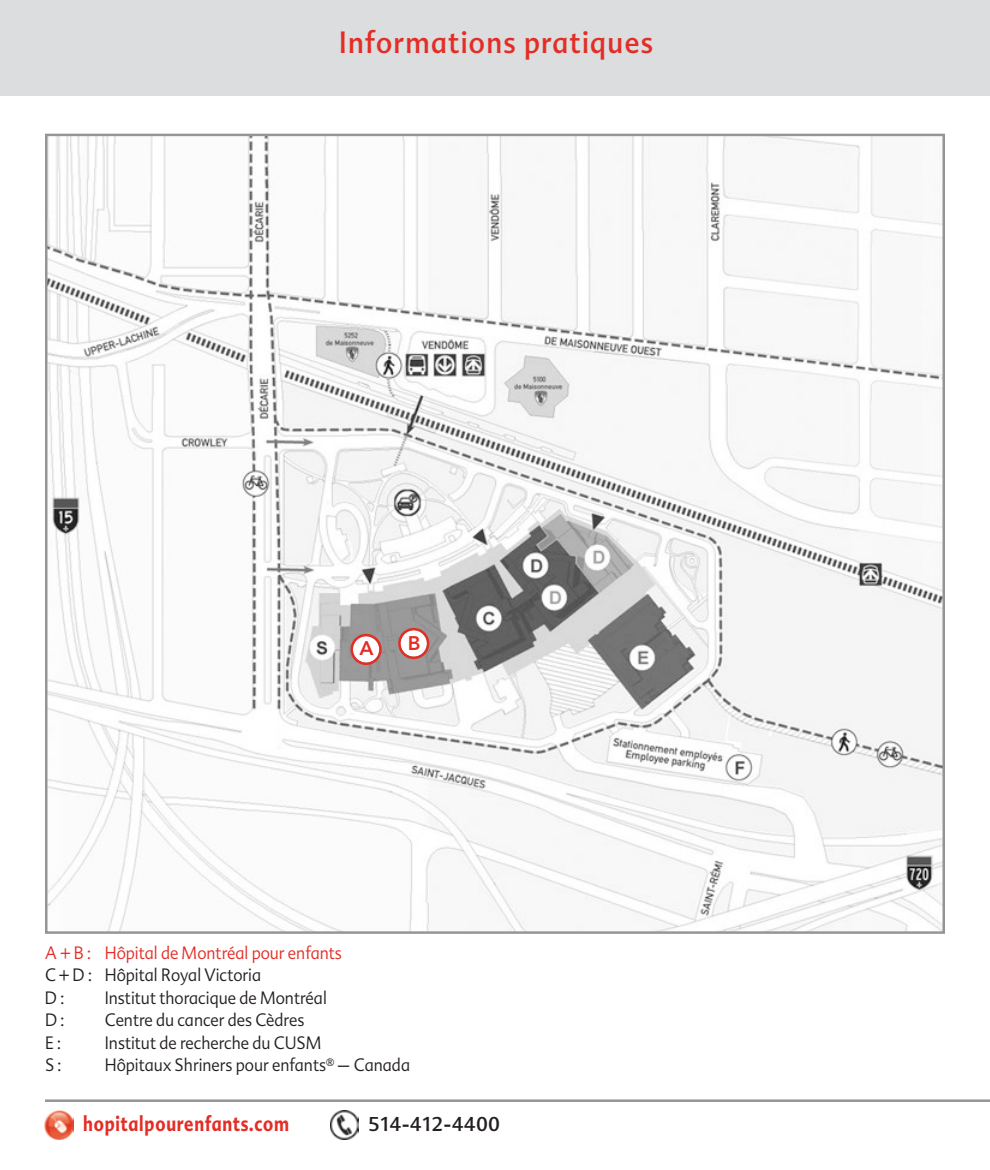
<style>
.page{position:relative;width:990px;height:1170px;background:#fff}
.page>*{position:absolute;margin:0;border:0;box-sizing:border-box;transform-origin:0 0}
.t1{font:30px "Advert";letter-spacing:.05em;color:#e32d25;scale:.9 1}
.t2{font:700 20.75px "Advert";letter-spacing:.05em;color:#e32d25;scale:.8 1}
.t3{font:19.5px "Advert";letter-spacing:.05em;color:#231f20;scale:.95 1}
.t4{font:800 19.5px "Avenir";color:#e32d25}
.t5{font:300 17.5px/22.5px "Advert";color:#231f20;scale:.9 1}
.t6{font:300 17.5px "Advert";color:#e32d25;scale:.9 1}
</style>
<div class="page">
<div style="left:0;top:0;width:990px;height:96px;background:#dcdddf"></div>
<hr style="left:45px;top:1099px;width:945px;height:3px;background:#939598">
<img style="left:45px;top:1110px;width:29px;height:30px">
<img style="left:330px;top:1111px;width:29px;height:28px">
<img style="left:48px;top:137px;width:894px;height:794px">
<svg style="left:351px;top:634px;width:31px;height:31px"></svg>
<svg style="left:398px;top:628px;width:31px;height:31px"></svg>
<h1 class="t1" style="left:339px;top:25px;width:350px">Informations pratiques</h1>
<p class="t4" style="left:360px;top:631px;width:16px">A</p>
<p class="t4" style="left:408px;top:625px;width:14px">B</p>
<p class="t6" style="left:45px;top:943px;width:331px">A + B : Hôpital de Montréal pour enfants</p>
<p class="t5" style="left:45px;top:964px;width:242px">C + D : Hôpital Royal Victoria<br>D :</p>
<p class="t5" style="left:105px;top:987px;width:248px">Institut thoracique de Montréal</p>
<p class="t5" style="left:45px;top:1009px;width:23px">D :</p>
<p class="t5" style="left:105px;top:1009px;width:223px">Centre du cancer des Cèdres</p>
<p class="t5" style="left:45px;top:1032px;width:19px">E :</p>
<p class="t5" style="left:105px;top:1032px;width:242px">Institut de recherche du CUSM</p>
<p class="t5" style="left:45px;top:1054px;width:20px">S :</p>
<p class="t5" style="left:105px;top:1054px;width:341px">Hôpitaux Shriners pour enfants<sup>®</sup> – Canada</p>
<p class="t2" style="left:83px;top:1112px;width:259px">hopitalpourenfants.com</p>
<p class="t3" style="left:368px;top:1113px;width:140px">514-412-4400</p>
</div>
